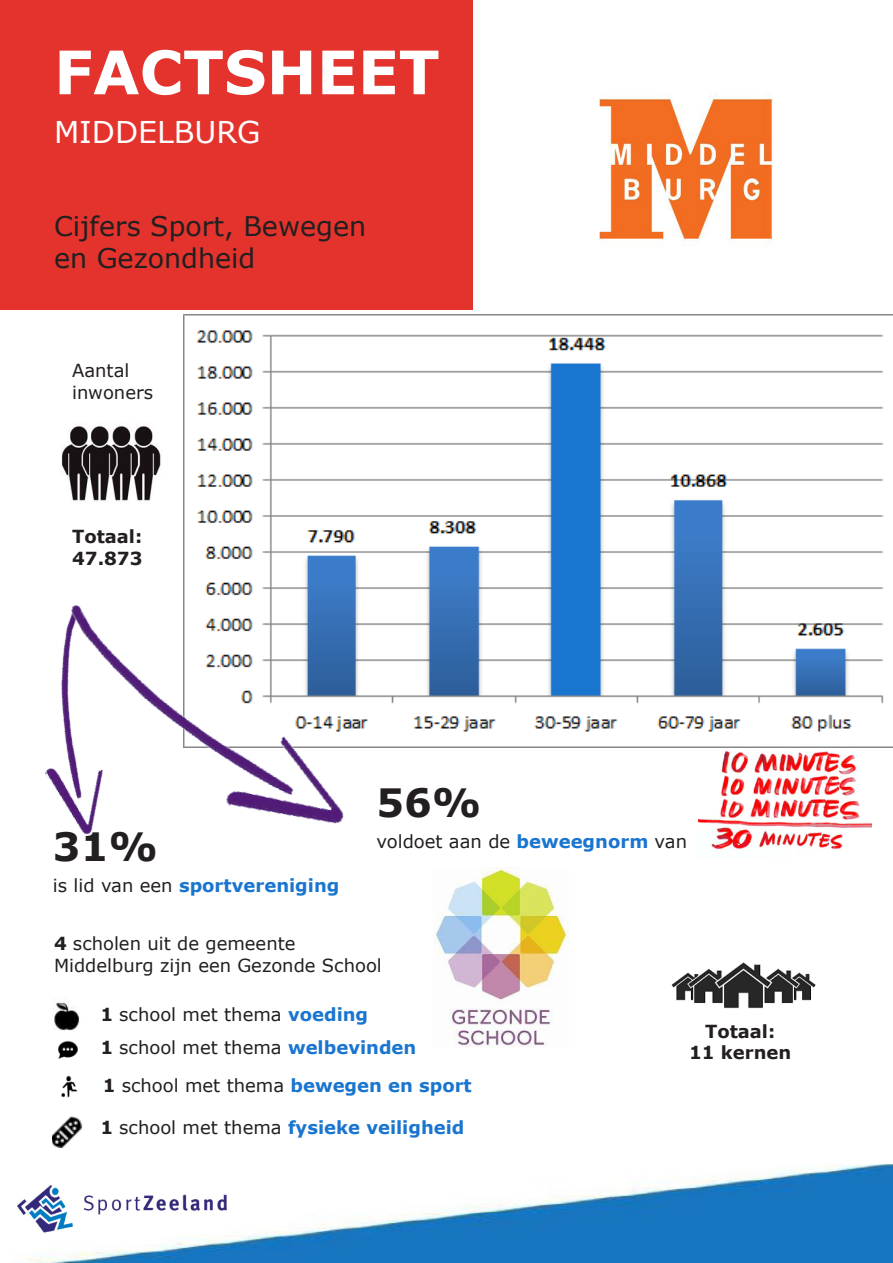
<style>
.page{position:relative;width:893px;height:1263px;background:#fff}
.page>*{position:absolute;margin:0;border:0;box-sizing:border-box;transform-origin:0 0}
.t1{font:700 60px "Verdana";color:#fff}
.t2{font:700 39px "Verdana";color:#231f20}
.t3{font:30px "Verdana";color:#fff}
.t4{font:27px/32.4px "Verdana";color:#231f20}
.t5{font:18px/22.5px "Verdana";color:#231f20}
.t6{font:700 18px "Verdana";color:#1a75cf}
.t7{font:700 18px "Verdana";color:#231f20}
.s1{font-weight:700;color:#1a75cf}
.s2{font-weight:400;color:#231f20}
.s3{font-weight:700}
.s4{color:#231f20}
</style>
<div class="page">
<div style="left:0;top:0;width:472px;height:309px;background:#e4332d"></div>
<img style="left:61px;top:426px;width:100px;height:75px">
<img style="left:698px;top:751px;width:173px;height:99px">
<img style="left:28px;top:1164px;width:865px;height:99px">
<img style="left:17px;top:1185px;width:209px;height:48px">
<img style="left:436px;top:868px;width:133px;height:179px">
<img style="left:53px;top:998px;width:27px;height:33px">
<img style="left:671px;top:962px;width:145px;height:47px">
<img style="left:599px;top:93px;width:174px;height:154px">
<img style="left:184px;top:314px;width:709px;height:434px">
<img style="left:58px;top:1040px;width:20px;height:19px">
<img style="left:53px;top:1116px;width:30px;height:31px">
<img style="left:61px;top:1075px;width:16px;height:23px">
<img style="left:44px;top:604px;width:336px;height:231px">
<p class="t1" style="left:54px;top:30px;width:387px">FACTSHEET</p>
<p class="t3" style="left:54px;top:112px;width:208px">MIDDELBURG</p>
<p class="t4" style="left:54px;top:210px;width:314px">Cijfers Sport, Bewegen en Gezondheid</p>
<p class="t5" style="left:72px;top:359px;width:59px">Aantal</p>
<p class="t5" style="left:72px;top:381px;width:83px">inwoners</p>
<p class="t7" style="left:72px;top:524px;width:72px">Totaal:</p>
<p class="t7" style="left:72px;top:545px;width:72px">47.873</p>
<p class="t2" style="left:376px;top:775px;width:107px">56%</p>
<p class="t2" style="left:53px;top:819px;width:107px">31%</p>
<p class="t5" style="left:376px;top:830px;width:312px">voldoet aan de <span class="s1">beweegnorm</span> van</p>
<p class="t6" style="left:53px;top:872px;width:288px"><span class="s2">is lid van een</span> sportvereniging</p>
<p class="t5" style="left:54px;top:932px;width:329px"><span class="s3">4</span> scholen uit de gemeente<br>Middelburg zijn een Gezonde School</p>
<p class="t5" style="left:100px;top:1003px;width:269px"><span class="s3">1</span> school met thema <span class="s1">voeding</span></p>
<p class="t7" style="left:705px;top:1018px;width:72px">Totaal:</p>
<p class="t5" style="left:100px;top:1036px;width:317px"><span class="s3">1</span> school met thema <span class="s1">welbevinden</span></p>
<p class="t7" style="left:689px;top:1040px;width:104px">11 kernen</p>
<p class="t5" style="left:103px;top:1074px;width:371px"><span class="s3">1</span> school met thema <span class="s1">bewegen en sport</span></p>
<p class="t6" style="left:100px;top:1114px;width:366px"><span class="s4">1</span> <span class="s2">school met thema</span> fysieke veiligheid</p>
</div>
